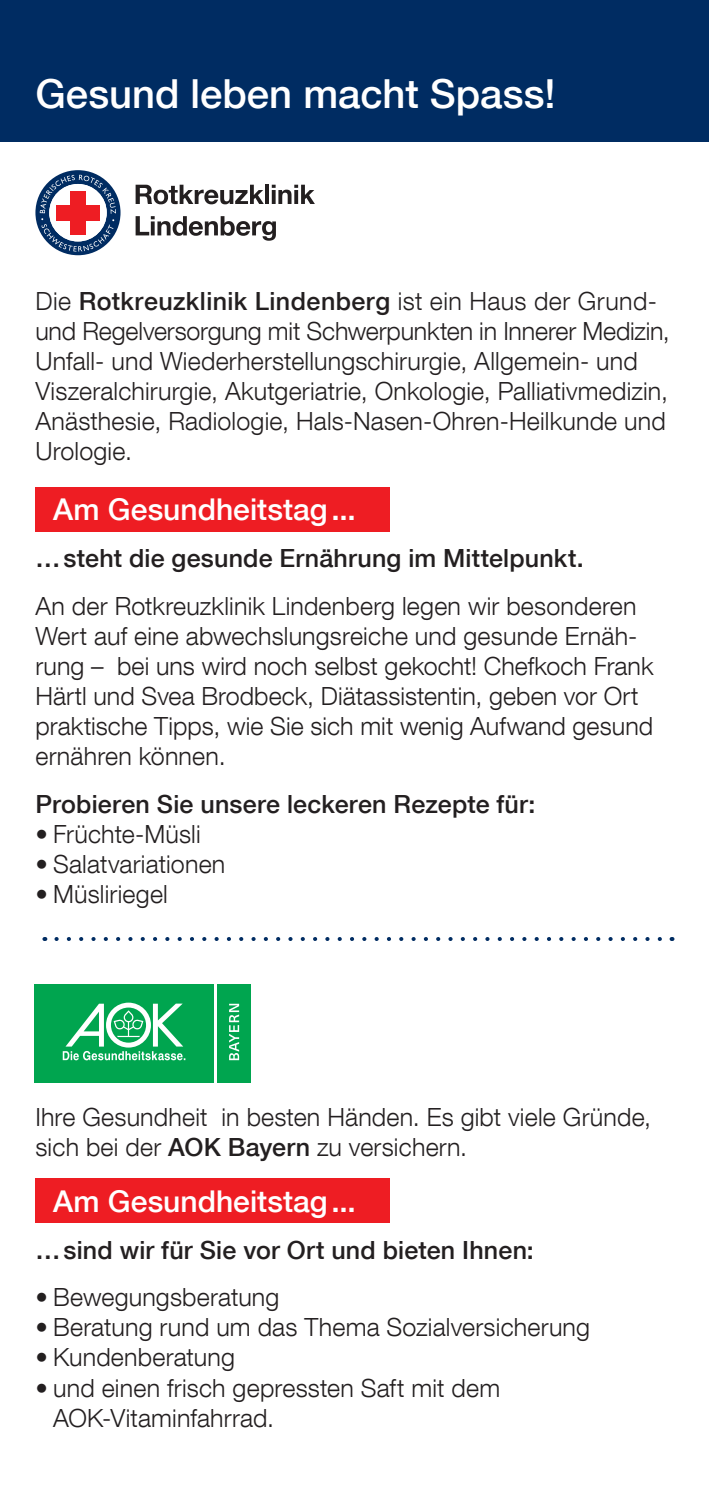
<style>
.page{position:relative;width:709px;height:1489px;background:#fff}
.page>*{position:absolute;margin:0;border:0;box-sizing:border-box;transform-origin:0 0}
.t1{font:500 40px "Helvetica Neue LT Com";color:#fff}
.t2{font:500 30px "Helvetica Neue LT Com";color:#fff}
.t3{font:300 25px/30px "Helvetica Neue LT Com";letter-spacing:.005em;color:#231f20}
.t4{font:500 25px "Helvetica Neue LT Com";letter-spacing:.01em;color:#231f20}
.s1{font-weight:500}
</style>
<div class="page">
<div style="left:0;top:0;width:709px;height:142px;background:#002c62"></div>
<svg style="left:56px;top:937px;width:606px;height:3px"></svg>
<div style="left:35px;top:487px;width:355px;height:44px;background:#ee1d23"></div>
<div style="left:35px;top:1178px;width:355px;height:44px;background:#ee1d23"></div>
<svg style="left:136px;top:185px;width:128px;height:19px"></svg>
<hr style="left:265px;top:185px;width:4px;height:19px;background:#231f20">
<svg style="left:272px;top:185px;width:43px;height:19px"></svg>
<svg style="left:136px;top:216px;width:140px;height:25px"></svg>
<svg style="left:35px;top:170px;width:85px;height:85px"></svg>
<div style="left:35px;top:984px;width:179px;height:98px;background:#00a54f"></div>
<div style="left:217px;top:984px;width:34px;height:98px;background:#00a54f"></div>
<svg style="left:229px;top:1003px;width:10px;height:57px"></svg>
<svg style="left:63px;top:1002px;width:122px;height:58px"></svg>
<h1 class="t1" style="left:35px;top:70px;width:521px">Gesund leben macht Spass!</h1>
<p class="t3" style="left:35px;top:286px;width:636px">Die <span class="s1">Rotkreuzklinik Lindenberg</span> ist ein Haus der Grund&shy;und Regelversorgung mit Schwerpunkten in Innerer Medizin, Unfall- und Wiederherstellungschirurgie, Allgemein- und Viszeralchirurgie, Akutgeriatrie, Onkologie, Palliativmedizin, Anästhesie, Radiologie, Hals-Nasen-Ohren-Heilkunde und Urologie.</p>
<p class="t2" style="left:53px;top:491px;width:304px">Am Gesundheitstag ...</p>
<p class="t4" style="left:35px;top:543px;width:550px">… steht die gesunde Ernährung im Mittelpunkt.</p>
<p class="t3" style="left:35px;top:590px;width:619px">An der Rotkreuzklinik Lindenberg legen wir besonderen Wert auf eine abwechslungsreiche und gesunde Ernäh&shy;rung – bei uns wird noch selbst gekocht! Chefkoch Frank Härtl und Svea Brodbeck, Diätassistentin, geben vor Ort praktische Tipps, wie Sie sich mit wenig Aufwand gesund ernähren können.</p>
<p class="t4" style="left:35px;top:789px;width:501px">Probieren Sie unsere leckeren Rezepte für:</p>
<p class="t3" style="left:35px;top:818px;width:167px">• Früchte-Müsli</p>
<p class="t3" style="left:35px;top:848px;width:191px">• Salatvariationen</p>
<p class="t3" style="left:35px;top:878px;width:134px">• Müsliriegel</p>
<p class="t3" style="left:35px;top:1101px;width:617px">Ihre Gesundheit in besten Händen. Es gibt viele Gründe, sich bei der <span class="s1">AOK Bayern</span> zu versichern.</p>
<p class="t2" style="left:53px;top:1182px;width:304px">Am Gesundheitstag ...</p>
<p class="t4" style="left:35px;top:1234px;width:500px">… sind wir für Sie vor Ort und bieten Ihnen:</p>
<p class="t3" style="left:35px;top:1281px;width:245px">• Bewegungsberatung</p>
<p class="t3" style="left:35px;top:1311px;width:556px">• Beratung rund um das Thema Sozialversicherung</p>
<p class="t3" style="left:35px;top:1341px;width:201px">• Kundenberatung</p>
<p class="t3" style="left:53px;top:1371px;width:448px;text-indent:-18px">• und einen frisch gepressten Saft mit dem<br>AOK-Vitaminfahrrad.</p>
</div>
